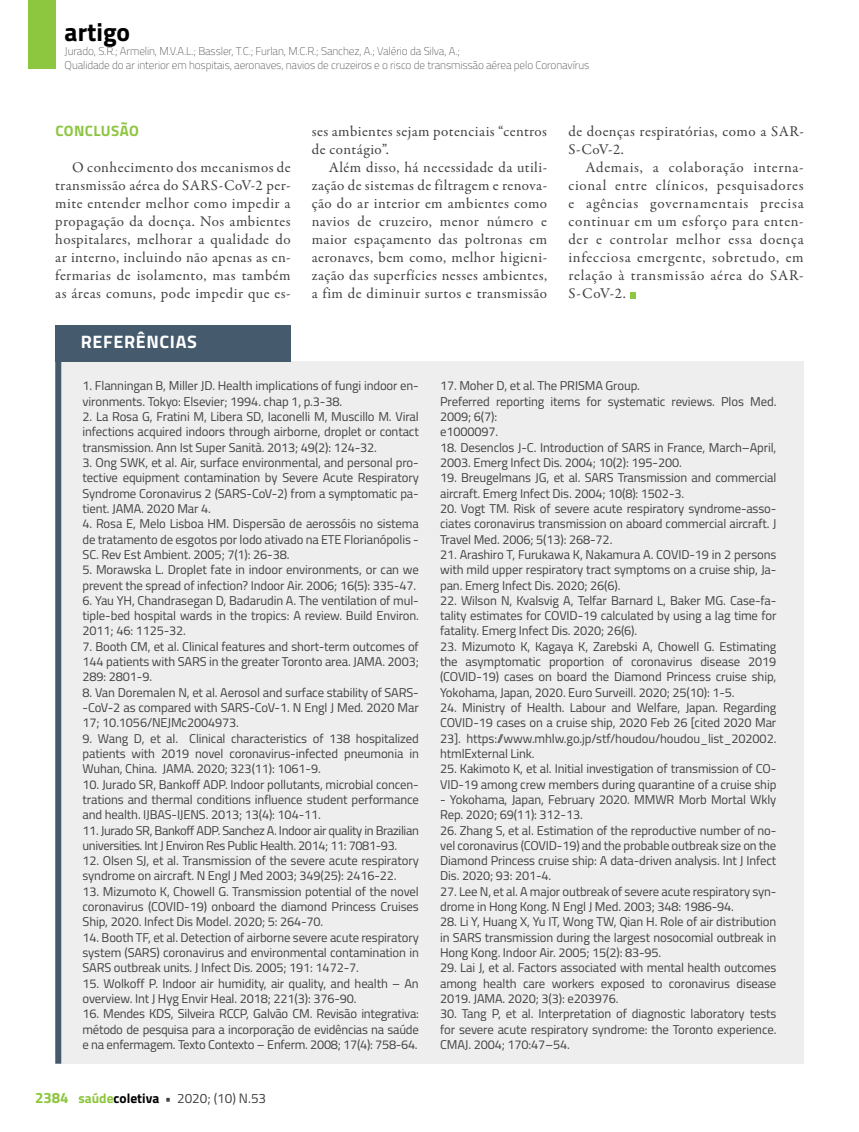
<style>
.page{position:relative;width:859px;height:1132px;background:#fff}
.page>*{position:absolute;margin:0;border:0;box-sizing:border-box;transform-origin:0 0}
.t1{font:700 25.5px "Titillium";color:#000}
.t2{font:700 18px "Titillium";letter-spacing:.035em;color:#fff}
.t3{font:15px/18px "Garamond Premr Pro";letter-spacing:.03em;color:#414042;text-align:justify}
.t4{font:700 15px "Titillium";letter-spacing:.025em;color:#8dc63f}
.t5{font:13.5px "Titillium";color:#414042}
.t6{font:12.75px/15.3px "Titillium";letter-spacing:-.01em;color:#414042;text-align:justify}
.t7{font:12.75px/15.3px "Titillium";letter-spacing:-.03em;color:#414042}
.t8{font:100 11.25px/13.5px "Titillium";letter-spacing:-.01em;color:#414042}
.s1{font-weight:700;font-size:15px;color:#8dc63f}
.s2{font-weight:700;color:#8dc63f}
.s3{font-weight:700;color:#000}
.s4{font-weight:700}
</style>
<div class="page">
<div style="left:28px;top:0;width:27px;height:69px;background:#8dc63f"></div>
<svg style="left:630px;top:292px;width:6px;height:6px"></svg>
<div style="left:55px;top:361px;width:749px;height:702px;background:#eeeeef"></div>
<div style="left:55px;top:325px;width:236px;height:36px;background:#455a6c"></div>
<div style="left:55px;top:325px;width:6px;height:738px;background:#455a6c"></div>
<h1 class="t1" style="left:65px;top:12px;width:67px">artigo</h1>
<p class="t8" style="left:65px;top:44px;width:526px">Jurado, S.R.; Armelin, M.V.A.L.; Bassler, T.C.; Furlan, M.C.R.; Sanchez, A.; Valério da Silva, A.;<br>Qualidade do ar interior em hospitais, aeronaves, navios de cruzeiros e o risco de transmissão aérea pelo Coronavírus</p>
<p class="t4" style="left:55px;top:119px;width:85px">CONCLUSÃO</p>
<p class="t3" style="left:55px;top:158px;width:237px;text-indent:17px">O conhecimento dos mecanismos de transmissão aérea do SARS-CoV-2 per&shy;mite entender melhor como impedir a propagação da doença. Nos ambientes hospitalares, melhorar a qualidade do ar interno, incluindo não apenas as en&shy;fermarias de isolamento, mas também as áreas comuns, pode impedir que es-</p>
<p class="t3" style="left:312px;top:122px;width:237px">ses ambientes sejam potenciais “centros de contágio”.</p>
<p class="t3" style="left:312px;top:158px;width:237px;text-indent:17px">Além disso, há necessidade da utili&shy;zação de sistemas de filtragem e renova&shy;ção do ar interior em ambientes como navios de cruzeiro, menor número e maior espaçamento das poltronas em aeronaves, bem como, melhor higieni&shy;zação das superfícies nesses ambientes, a fim de diminuir surtos e transmissão</p>
<p class="t3" style="left:568px;top:122px;width:237px">de doenças respiratórias, como a SAR-<br>S-CoV-2.</p>
<p class="t3" style="left:568px;top:158px;width:237px;text-indent:17px">Ademais, a colaboração interna&shy;cional entre clínicos, pesquisadores e agências governamentais precisa continuar em um esforço para enten&shy;der e controlar melhor essa doença infecciosa emergente, sobretudo, em relação à transmissão aérea do SAR-S-CoV-2.</p>
<h2 class="t2" style="left:81px;top:327px;width:117px">REFERÊNCIAS</h2>
<p class="t6" style="left:83px;top:377px;width:338px">1. Flanningan B, Miller JD. Health implications of fungi indoor en&shy;vironments. Tokyo: Elsevier; 1994. chap 1, p.3-38.</p>
<p class="t6" style="left:83px;top:408px;width:338px">2. La Rosa G, Fratini M, Libera SD, Iaconelli M, Muscillo M. Viral infections acquired indoors through airborne, droplet or contact transmission. Ann Ist Super Sanità. 2013; 49(2): 124-32.</p>
<p class="t6" style="left:83px;top:454px;width:338px">3. Ong SWK, et al. Air, surface environmental, and personal pro&shy;tective equipment contamination by Severe Acute Respiratory Syndrome Coronavirus 2 (SARS-CoV-2) from a symptomatic pa&shy;tient. JAMA. 2020 Mar 4.</p>
<p class="t6" style="left:83px;top:515px;width:338px">4. Rosa E, Melo Lisboa HM. Dispersão de aerossóis no sistema de tratamento de esgotos por lodo ativado na ETE Florianópolis - SC. Rev Est Ambient. 2005; 7(1): 26-38.</p>
<p class="t6" style="left:83px;top:561px;width:338px">5. Morawska L. Droplet fate in indoor environments, or can we prevent the spread of infection? Indoor Air. 2006; 16(5): 335-47.</p>
<p class="t6" style="left:83px;top:592px;width:338px">6. Yau YH, Chandrasegan D, Badarudin A. The ventilation of mul&shy;tiple-bed hospital wards in the tropics: A review. Build Environ.<br>2011; 46: 1125-32.</p>
<p class="t6" style="left:83px;top:637px;width:338px">7. Booth CM, et al. Clinical features and short-term outcomes of 144 patients with SARS in the greater Toronto area. JAMA. 2003; 289: 2801-9.</p>
<p class="t6" style="left:83px;top:683px;width:338px">8. Van Doremalen N, et al. Aerosol and surface stability of SARS--CoV-2 as compared with SARS-CoV-1. N Engl J Med. 2020 Mar 17; 10.1056/NEJMc2004973.</p>
<p class="t6" style="left:83px;top:729px;width:338px">9. Wang D, et al. Clinical characteristics of 138 hospitalized patients with 2019 novel coronavirus-infected pneumonia in Wuhan, China. JAMA. 2020; 323(11): 1061-9.</p>
<p class="t6" style="left:83px;top:775px;width:338px">10. Jurado SR, Bankoff ADP. Indoor pollutants, microbial concen&shy;trations and thermal conditions influence student performance and health. IJBAS-IJENS. 2013; 13(4): 104-11.</p>
<p class="t7" style="left:83px;top:821px;width:338px">11. Jurado SR, Bankoff ADP. Sanchez A. Indoor air quality in Brazilian universities. Int J Environ Res Public Health. 2014; 11: 7081-93.</p>
<p class="t6" style="left:83px;top:852px;width:338px">12. Olsen SJ, et al. Transmission of the severe acute respiratory syndrome on aircraft. N Engl J Med 2003; 349(25): 2416-22.</p>
<p class="t6" style="left:83px;top:882px;width:338px">13. Mizumoto K, Chowell G. Transmission potential of the novel coronavirus (COVID-19) onboard the diamond Princess Cruises Ship, 2020. Infect Dis Model. 2020; 5: 264-70.</p>
<p class="t6" style="left:83px;top:928px;width:338px">14. Booth TF, et al. Detection of airborne severe acute respiratory system (SARS) coronavirus and environmental contamination in SARS outbreak units. J Infect Dis. 2005; 191: 1472-7.</p>
<p class="t6" style="left:83px;top:974px;width:338px">15. Wolkoff P. Indoor air humidity, air quality, and health – An overview. Int J Hyg Envir Heal. 2018; 221(3): 376-90.</p>
<p class="t6" style="left:83px;top:1005px;width:338px">16. Mendes KDS, Silveira RCCP, Galvão CM. Revisão integrativa: método de pesquisa para a incorporação de evidências na saúde e na enfermagem. Texto Contexto – Enferm. 2008; 17(4): 758-64.</p>
<p class="t5" style="left:35px;top:1087px;width:233px"><span class="s1">2384</span> <span class="s2">saúde</span><span class="s3">coletiva</span> <span class="s4">•</span> 2020; (10) N.53</p>
<p class="t6" style="left:440px;top:377px;width:338px;text-align:left">17. Moher D, et al. The PRISMA Group.<br>Preferred reporting items for systematic reviews. Plos Med.<br>2009; 6(7):<br>e1000097.</p>
<p class="t6" style="left:440px;top:439px;width:338px">18. Desenclos J-C. Introduction of SARS in France, March–April,<br>2003. Emerg Infect Dis. 2004; 10(2): 195-200.</p>
<p class="t6" style="left:440px;top:469px;width:338px">19. Breugelmans JG, et al. SARS Transmission and commercial aircraft. Emerg Infect Dis. 2004; 10(8): 1502-3.</p>
<p class="t6" style="left:440px;top:500px;width:338px">20. Vogt TM. Risk of severe acute respiratory syndrome-asso&shy;ciates coronavirus transmission on aboard commercial aircraft. J Travel Med. 2006; 5(13): 268-72.</p>
<p class="t6" style="left:440px;top:546px;width:338px">21. Arashiro T, Furukawa K, Nakamura A. COVID-19 in 2 persons with mild upper respiratory tract symptoms on a cruise ship, Ja&shy;pan. Emerg Infect Dis. 2020; 26(6).</p>
<p class="t6" style="left:440px;top:592px;width:338px">22. Wilson N, Kvalsvig A, Telfar Barnard L, Baker MG. Case-fa&shy;tality estimates for COVID-19 calculated by using a lag time for fatality. Emerg Infect Dis. 2020; 26(6).</p>
<p class="t6" style="left:440px;top:637px;width:338px">23. Mizumoto K, Kagaya K, Zarebski A, Chowell G. Estimating the asymptomatic proportion of coronavirus disease 2019 (COVID-19) cases on board the Diamond Princess cruise ship, Yokohama, Japan, 2020. Euro Surveill. 2020; 25(10): 1-5.</p>
<p class="t6" style="left:440px;top:699px;width:338px">24. Ministry of Health. Labour and Welfare, Japan. Regarding COVID-19 cases on a cruise ship, 2020 Feb 26 [cited 2020 Mar 23]. https://www.mhlw.go.jp/stf/houdou/houdou_list_202002. htmlExternal Link.</p>
<p class="t6" style="left:440px;top:760px;width:338px">25. Kakimoto K, et al. Initial investigation of transmission of CO-<br>VID-19 among crew members during quarantine of a cruise ship</p>
<p class="t6" style="left:440px;top:790px;width:338px">- Yokohama, Japan, February 2020. MMWR Morb Mortal Wkly<br>Rep. 2020; 69(11): 312-13.</p>
<p class="t6" style="left:440px;top:821px;width:338px">26. Zhang S, et al. Estimation of the reproductive number of no&shy;vel coronavirus (COVID-19) and the probable outbreak size on the Diamond Princess cruise ship: A data-driven analysis. Int J Infect Dis. 2020; 93: 201-4.</p>
<p class="t6" style="left:440px;top:882px;width:338px">27. Lee N, et al. A major outbreak of severe acute respiratory syn&shy;drome in Hong Kong. N Engl J Med. 2003; 348: 1986-94.</p>
<p class="t6" style="left:440px;top:913px;width:338px">28. Li Y, Huang X, Yu IT, Wong TW, Qian H. Role of air distribution in SARS transmission during the largest nosocomial outbreak in Hong Kong. Indoor Air. 2005; 15(2): 83-95.</p>
<p class="t6" style="left:440px;top:959px;width:338px">29. Lai J, et al. Factors associated with mental health outcomes among health care workers exposed to coronavirus disease 2019. JAMA. 2020; 3(3): e203976.</p>
<p class="t6" style="left:440px;top:1005px;width:338px">30. Tang P, et al. Interpretation of diagnostic laboratory tests for severe acute respiratory syndrome: the Toronto experience.<br>CMAJ. 2004; 170:47–54.</p>
</div>
